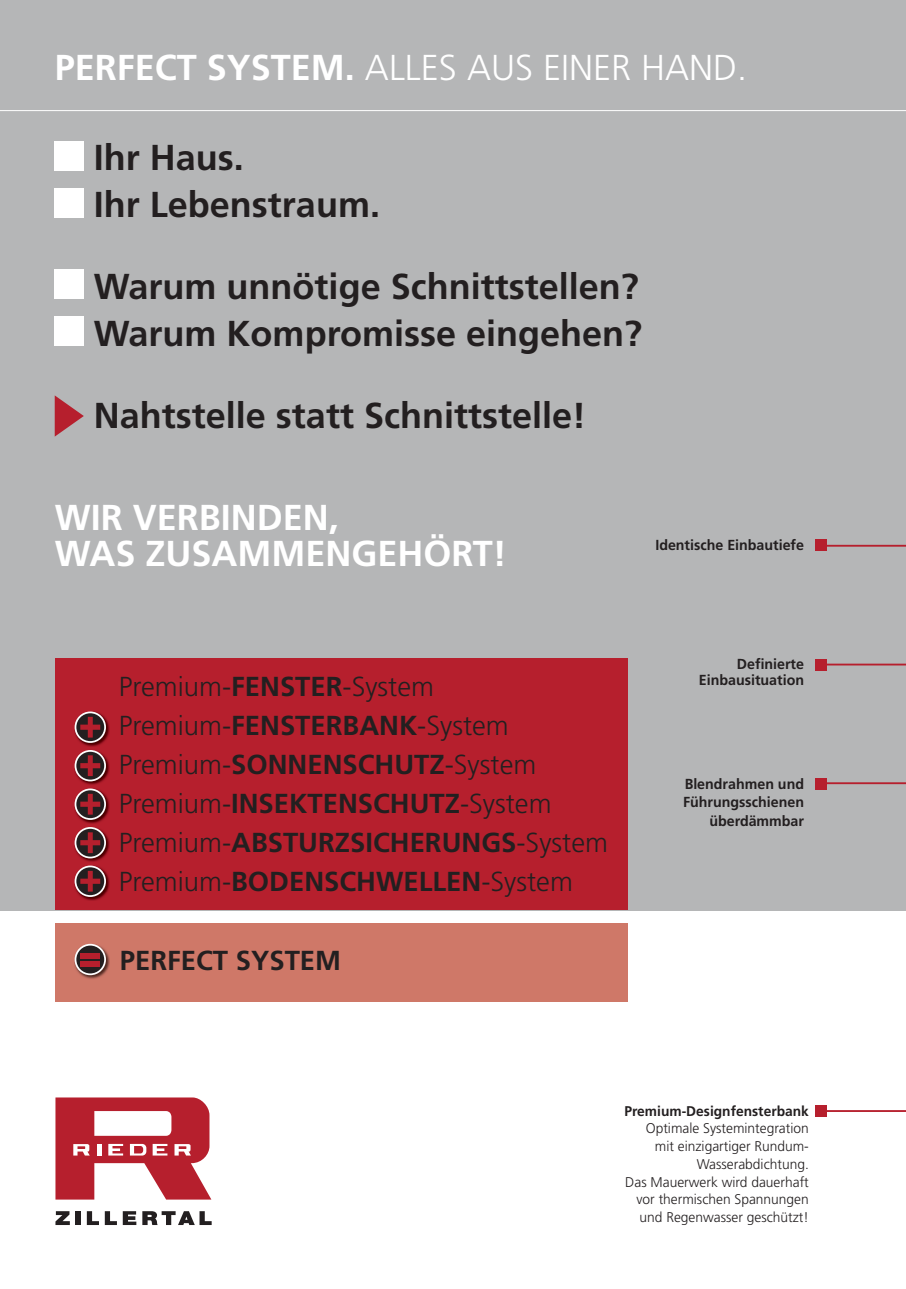
<style>
.page{position:relative;width:906px;height:1289px;background:#fff}
.page>*{position:absolute;margin:0;border:0;box-sizing:border-box;transform-origin:0 0}
.t1{font:700 36px/46.5px "Frutiger LT Std";color:#231f20}
.t2{font:300 36px "Frutiger LT Std";color:#fff}
.t3{font:700 36px/36px "Frutiger LT Std";color:#fff}
.t4{font:300 27.45px/39px "Frutiger LT Std";color:#231f20}
.t5{font:700 27.45px "Frutiger LT Std";color:#231f20}
.t6{font:700 14.55px/18.3px "Frutiger LT Std";color:#231f20;text-align:right}
.t7{font:300 14.1px/17.7px "Frutiger LT Std";color:#231f20;text-align:right}
.t8{font:700 14.1px "Frutiger LT Std";color:#231f20}
.s1{font-weight:700}
</style>
<div class="page">
<div style="left:1px;top:0;width:905px;height:910px;background:#b5b6b7"></div>
<div style="left:55px;top:658px;width:573px;height:252px;background:#b61f2d"></div>
<div style="left:55px;top:923px;width:573px;height:78px;background:#cf7868"></div>
<div style="left:55px;top:142px;width:29px;height:29px;background:#fff"></div>
<div style="left:55px;top:188px;width:29px;height:29px;background:#fff"></div>
<div style="left:55px;top:270px;width:29px;height:29px;background:#fff"></div>
<div style="left:55px;top:316px;width:29px;height:29px;background:#fff"></div>
<svg style="left:55px;top:395px;width:29px;height:41px"></svg>
<hr style="left:0;top:110px;width:906px;height:1px;background:#fff">
<img style="left:74px;top:945px;width:36px;height:34px">
<svg style="left:75px;top:944px;width:30px;height:30px"></svg>
<div style="left:75px;top:943px;width:31px;height:32px;border:2px solid #fff;border-radius:50%"></div>
<div style="left:80px;top:953px;width:20px;height:5px;background:#b61f2d"></div>
<div style="left:80px;top:961px;width:20px;height:5px;background:#b61f2d"></div>
<img style="left:76px;top:827px;width:32px;height:35px">
<img style="left:74px;top:832px;width:36px;height:20px">
<svg style="left:75px;top:828px;width:30px;height:29px"></svg>
<div style="left:75px;top:827px;width:31px;height:31px;border:2px solid #fff;border-radius:50%"></div>
<svg style="left:80px;top:832px;width:20px;height:21px"></svg>
<img style="left:76px;top:865px;width:32px;height:35px">
<img style="left:74px;top:871px;width:36px;height:20px">
<svg style="left:75px;top:866px;width:30px;height:30px"></svg>
<div style="left:75px;top:865px;width:31px;height:31px;border:2px solid #fff;border-radius:50%"></div>
<svg style="left:80px;top:870px;width:20px;height:21px"></svg>
<img style="left:74px;top:788px;width:36px;height:35px">
<svg style="left:75px;top:789px;width:30px;height:30px"></svg>
<div style="left:75px;top:788px;width:31px;height:32px;border:2px solid #fff;border-radius:50%"></div>
<svg style="left:80px;top:793px;width:20px;height:21px"></svg>
<img style="left:74px;top:711px;width:36px;height:35px">
<svg style="left:75px;top:712px;width:30px;height:30px"></svg>
<div style="left:75px;top:711px;width:31px;height:32px;border:2px solid #fff;border-radius:50%"></div>
<svg style="left:80px;top:716px;width:20px;height:21px"></svg>
<img style="left:74px;top:750px;width:36px;height:35px">
<svg style="left:75px;top:751px;width:30px;height:29px"></svg>
<div style="left:75px;top:750px;width:31px;height:31px;border:2px solid #fff;border-radius:50%"></div>
<svg style="left:80px;top:755px;width:20px;height:21px"></svg>
<div style="left:815px;top:659px;width:12px;height:11px;background:#b61f2d"></div>
<div style="left:815px;top:1105px;width:12px;height:11px;background:#b61f2d"></div>
<div style="left:815px;top:539px;width:12px;height:11px;background:#b61f2d"></div>
<hr style="left:821px;top:545px;width:85px;height:1px;background:#b61f2d">
<hr style="left:821px;top:663px;width:85px;height:2px;background:#b61f2d">
<svg style="left:819px;top:1110px;width:87px;height:7px"></svg>
<div style="left:815px;top:777px;width:12px;height:12px;background:#b61f2d"></div>
<hr style="left:821px;top:782px;width:85px;height:2px;background:#b61f2d">
<svg style="left:55px;top:1097px;width:156px;height:102px"></svg>
<svg style="left:55px;top:1211px;width:15px;height:13px"></svg>
<div style="left:75px;top:1211px;width:6px;height:13px;background:#231f20"></div>
<svg style="left:87px;top:1211px;width:12px;height:13px"></svg>
<svg style="left:105px;top:1211px;width:12px;height:13px"></svg>
<svg style="left:123px;top:1211px;width:13px;height:13px"></svg>
<svg style="left:142px;top:1211px;width:70px;height:13px"></svg>
<h1 class="t2" style="left:55px;top:48px;width:694px"><span class="s1">PERFECT SYSTEM.</span> ALLES AUS EINER HAND.</h1>
<h1 class="t1" style="left:94px;top:134px;width:288px">Ihr Haus.<br>Ihr Lebenstraum.</h1>
<h1 class="t1" style="left:94px;top:263px;width:550px">Warum unnötige Schnittstellen?<br>Warum Kompromisse eingehen?</h1>
<h1 class="t1" style="left:94px;top:392px;width:494px">Nahtstelle statt Schnittstelle!</h1>
<h1 class="t3" style="left:55px;top:499px;width:454px">WIR VERBINDEN,<br>WAS ZUSAMMENGEHÖRT!</h1>
<p class="t4" style="left:119px;top:667px;width:490px">Premium-<span class="s1">FENSTER</span>-System<br>Premium-<span class="s1">FENSTERBANK</span>-System<br>Premium-<span class="s1">SONNENSCHUTZ</span>-System<br>Premium-<span class="s1">INSEKTENSCHUTZ</span>-System<br>Premium-<span class="s1">ABSTURZSICHERUNGS</span>-System<br>Premium-<span class="s1">BODENSCHWELLEN</span>-System</p>
<p class="t5" style="left:120px;top:943px;width:223px">PERFECT SYSTEM</p>
<p class="t6" style="left:655px;top:535px;width:150px">Identische Einbautiefe</p>
<p class="t6" style="left:699px;top:656px;width:107px;line-height:15.6px">Definierte<br>Einbausituation</p>
<p class="t6" style="left:683px;top:775px;width:122px">Blendrahmen und<br>Führungsschienen überdämmbar</p>
<p class="t8" style="left:624px;top:1102px;width:186px">Premium-Designfensterbank</p>
<p class="t7" style="left:625px;top:1119px;width:185px">Optimale Systemintegration mit einzigartiger Rundum-<br>Wasserabdichtung.<br>Das Mauerwerk wird dauerhaft vor thermischen Spannungen und Regenwasser geschützt!</p>
</div>
